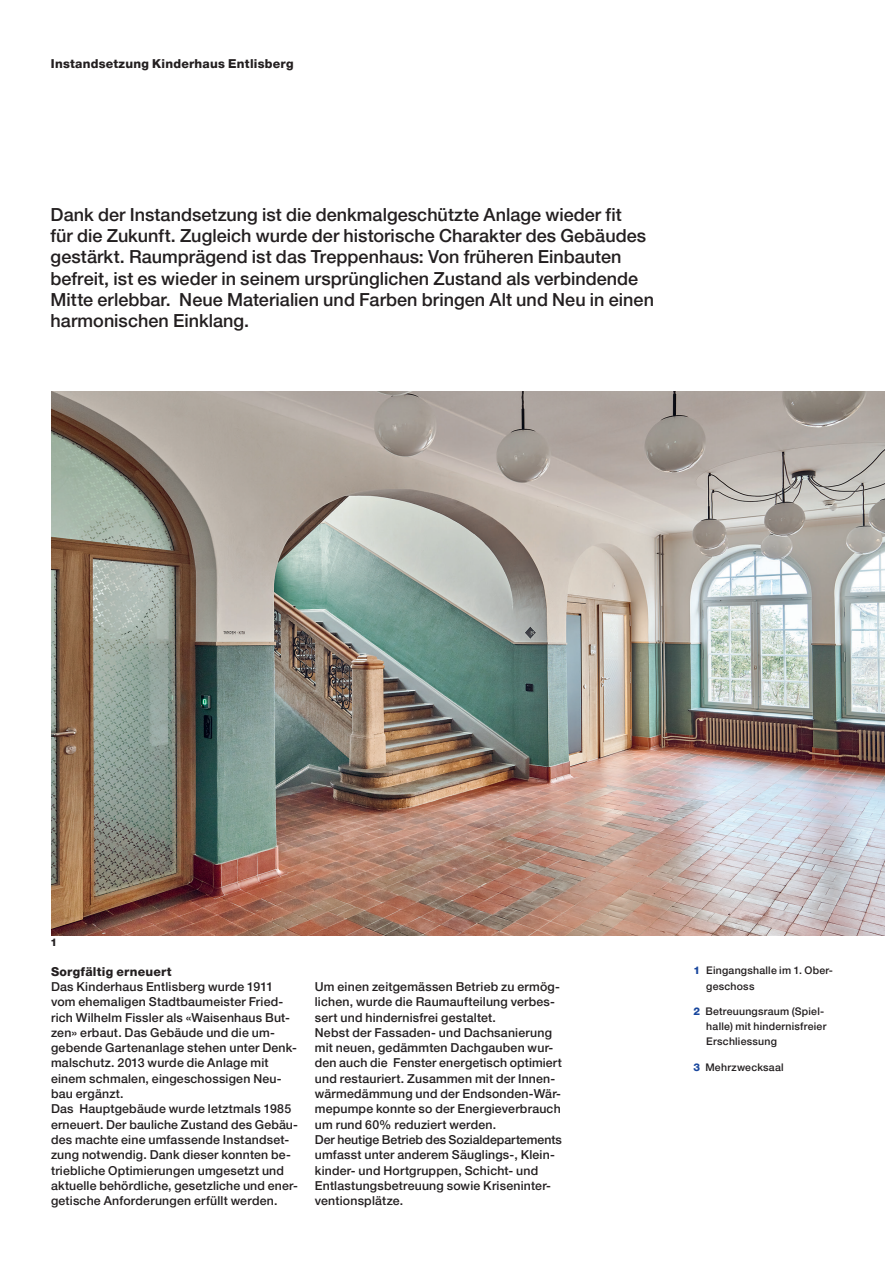
<style>
.page{position:relative;width:885px;height:1263px;background:#fff}
.page>*{position:absolute;margin:0;border:0;box-sizing:border-box;transform-origin:0 0}
._03_Lead_Medium_12pt{font:500 18px/21.3px "Helvetica Neue LT Pro";color:#231f20}
._05_Text_Medium_8_2p{font:500 12.3px/15.3px "Helvetica Neue LT Pro";letter-spacing:.015em;color:#231f20}
._05_UT_Heavy_8_2pt{font:800 12.3px "Helvetica Neue LT Pro";letter-spacing:.02em;color:#231f20}
._06_Legenden_Medium{font:500 10.5px/15.3px "Helvetica Neue LT Pro";letter-spacing:.02em;color:#231f20}
._06_Legenden_Medium-2{font:800 10.5px "Helvetica Neue LT Pro";color:#231f20}
.s1{font-weight:800;color:#18469d}
</style>
<div class="page">
<img style="left:51px;top:391px;width:833px;height:544px">
<h3 class="_05_UT_Heavy_8_2pt" style="left:51px;top:57px;width:244px">Instandsetzung Kinderhaus Entlisberg</h3>
<p class="_03_Lead_Medium_12pt" style="left:51px;top:204px;width:605px">Dank der Instandsetzung ist die denkmalgeschützte Anlage wieder fit<br>für die Zukunft. Zugleich wurde der historische Charakter des Gebäudes gestärkt. Raumprägend ist das Treppenhaus: Von früheren Einbauten befreit, ist es wieder in seinem ursprünglichen Zustand als verbindende Mitte erlebbar. Neue Materialien und Farben bringen Alt und Neu in einen harmonischen Einklang.</p>
<p class="_06_Legenden_Medium-2" style="left:51px;top:936px;width:8px">1</p>
<h3 class="_05_UT_Heavy_8_2pt" style="left:51px;top:964px;width:122px">Sorgfältig erneuert</h3>
<p class="_05_Text_Medium_8_2p" style="left:51px;top:979px;width:247px">Das Kinderhaus Entlisberg wurde 1911 vom ehemaligen Stadtbaumeister Fried&shy;rich Wilhelm Fissler als «Waisenhaus But&shy;zen» erbaut. Das Gebäude und die um&shy;gebende Gartenanlage stehen unter Denk&shy;malschutz. 2013 wurde die Anlage mit einem schmalen, eingeschossigen Neu&shy;bau ergänzt.</p>
<p class="_05_Text_Medium_8_2p" style="left:51px;top:1101px;width:248px">Das Hauptgebäude wurde letztmals 1985 erneuert. Der bauliche Zustand des Gebäu&shy;des machte eine umfassende Instandset&shy;zung notwendig. Dank dieser konnten be&shy;triebliche Optimierungen umgesetzt und aktuelle behördliche, gesetzliche und ener&shy;getische Anforderungen erfüllt werden.</p>
<p class="_05_Text_Medium_8_2p" style="left:315px;top:979px;width:246px">Um einen zeitgemässen Betrieb zu ermög&shy;lichen, wurde die Raumaufteilung verbes&shy;sert und hindernisfrei gestaltet.</p>
<p class="_05_Text_Medium_8_2p" style="left:315px;top:1025px;width:248px">Nebst der Fassaden- und Dachsanierung mit neuen, gedämmten Dachgauben wur&shy;den auch die Fenster energetisch optimiert und restauriert. Zusammen mit der Innen&shy;wärmedämmung und der Endsonden-Wär&shy;mepumpe konnte so der Energieverbrauch um rund 60% reduziert werden.</p>
<p class="_05_Text_Medium_8_2p" style="left:315px;top:1132px;width:248px">Der heutige Betrieb des Sozialdepartements umfasst unter anderem Säuglings-, Klein&shy;kinder- und Hortgruppen, Schicht- und Entlastungsbetreuung sowie Kriseninter&shy;ventionsplätze.</p>
<p class="_06_Legenden_Medium" style="left:706px;top:963px;width:128px;text-indent:-13px"><span class="s1">1</span> Eingangshalle im 1. Ober&shy;geschoss</p>
<p class="_06_Legenden_Medium" style="left:706px;top:1003px;width:122px;text-indent:-13px"><span class="s1">2</span> Betreuungsraum (Spiel&shy;halle) mit hindernisfreier<br>Erschliessung</p>
<p class="_06_Legenden_Medium" style="left:693px;top:1059px;width:92px"><span class="s1">3</span> Mehrzwecksaal</p>
</div>
